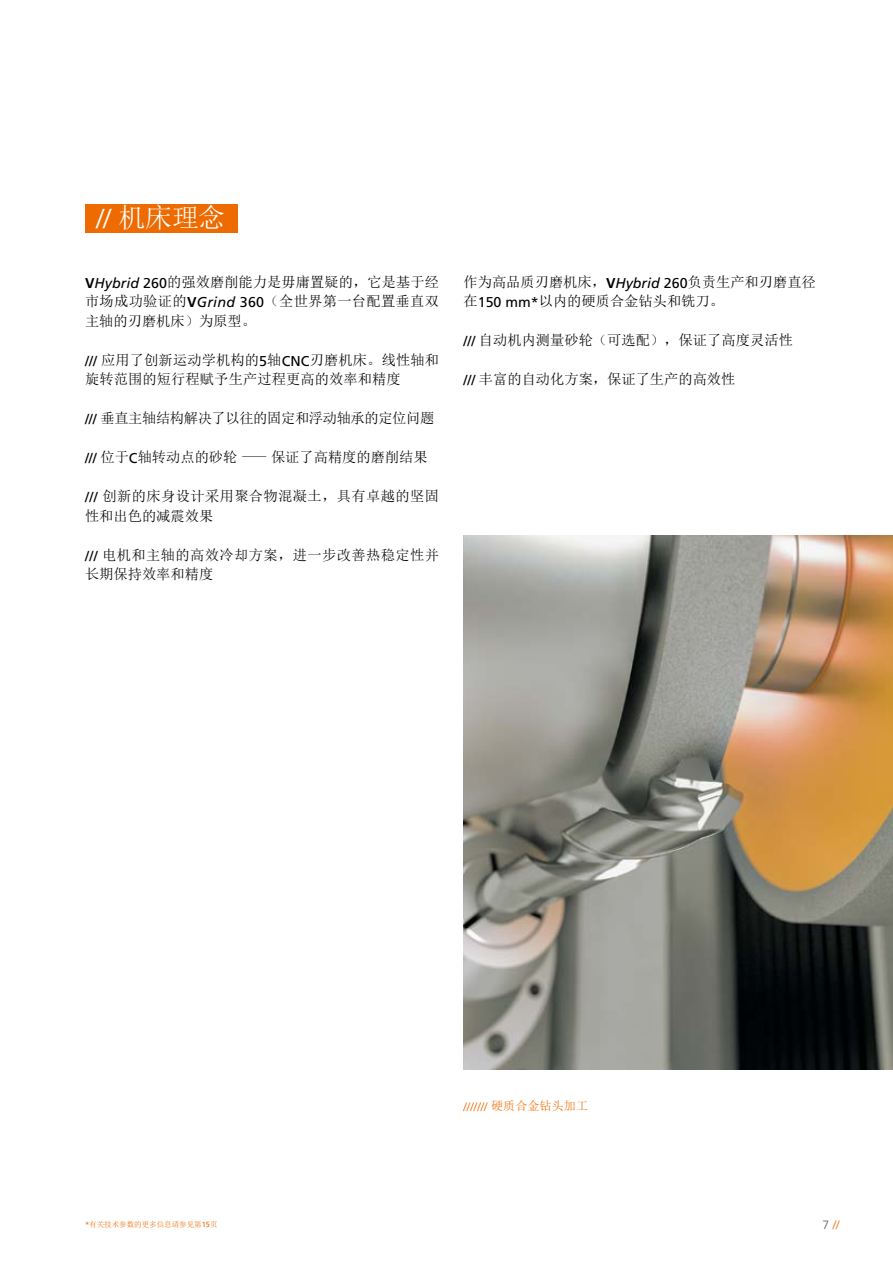
<style>
.page{position:relative;width:893px;height:1263px;background:#fff}
.page>*{position:absolute;margin:0;border:0;box-sizing:border-box;transform-origin:0 0}
.t1{font:27px "Sim Sun";color:#fff}
.t2{font:14.25px/19.5px "Sim Sun";color:#000}
.t3{font:14.25px/19.5px "Sim Sun";letter-spacing:.03em;color:#000}
.t4{font:14.25px "Sim Sun";letter-spacing:-.025em;color:#000}
.t5{font:12px "Sim Sun";letter-spacing:.01em;color:#ed6b00}
.t6{font:300 12px "Frutiger LT";color:#ed6b00}
.t7{font:7.5px "Sim Sun";color:#ed6b00}
.s1{font-family:"Frutiger LT";font-weight:300}
.s2{font-family:"Frutiger LT";font-weight:700}
.s3{font-family:"Frutiger LT";font-style:italic}
.s4{font-family:"Frutiger LT"}
.s5{color:#565656}
</style>
<div class="page">
<img style="left:463px;top:536px;width:430px;height:533px">
<div style="left:85px;top:204px;width:152px;height:28px;background:#ed6b00"></div>
<h1 class="t1" style="left:97px;top:203px;width:130px"><span class="s1">//</span> 机床理念</h1>
<p class="t2" style="left:85px;top:272px;width:356px;text-align:justify"><span class="s2">V</span><span class="s3">Hybrid</span> <span class="s4">260</span>的强效磨削能力是毋庸置疑的，它是基于经市场成功验证的<span class="s2">V</span><span class="s3">Grind</span> <span class="s4">360</span>（全世界第一台配置垂直双主轴的刃磨机床）为原型。</p>
<p class="t2" style="left:85px;top:350px;width:355px"><span class="s4">///</span> 应用了创新运动学机构的<span class="s4">5</span>轴<span class="s4">CNC</span>刃磨机床。线性轴和旋转范围的短行程赋予生产过程更高的效率和精度</p>
<p class="t4" style="left:85px;top:411px;width:351px"><span class="s4">///</span> 垂直主轴结构解决了以往的固定和浮动轴承的定位问题</p>
<p class="t2" style="left:85px;top:447px;width:344px"><span class="s4">///</span> 位于<span class="s4">C</span>轴转动点的砂轮 —保证了高精度的磨削结果</p>
<p class="t3" style="left:85px;top:486px;width:355px"><span class="s4">///</span> 创新的床身设计采用聚合物混凝土，具有卓越的坚固性和出色的减震效果</p>
<p class="t3" style="left:85px;top:545px;width:355px"><span class="s4">///</span> 电机和主轴的高效冷却方案，进一步改善热稳定性并长期保持效率和精度</p>
<p class="t2" style="left:463px;top:272px;width:354px">作为高品质刃磨机床，<span class="s2">V</span><span class="s3">Hybrid</span> <span class="s4">260</span>负责生产和刃磨直径在<span class="s4">150 mm*</span>以内的硬质合金钻头和铣刀。</p>
<p class="t2" style="left:463px;top:330px;width:331px"><span class="s4">///</span> 自动机内测量砂轮（可选配），保证了高度灵活性</p>
<p class="t2" style="left:463px;top:369px;width:273px"><span class="s4">///</span> 丰富的自动化方案，保证了生产的高效性</p>
<p class="t7" style="left:85px;top:1220px;width:134px"><span class="s4">*</span>有关技术参数的更多信息请参见第<span class="s4">15</span>页</p>
<p class="t5" style="left:463px;top:1100px;width:126px"><span class="s1">///////</span> 硬质合金钻头加工</p>
<p class="t6" style="left:822px;top:1218px;width:19px"><span class="s5">7</span> //</p>
</div>
